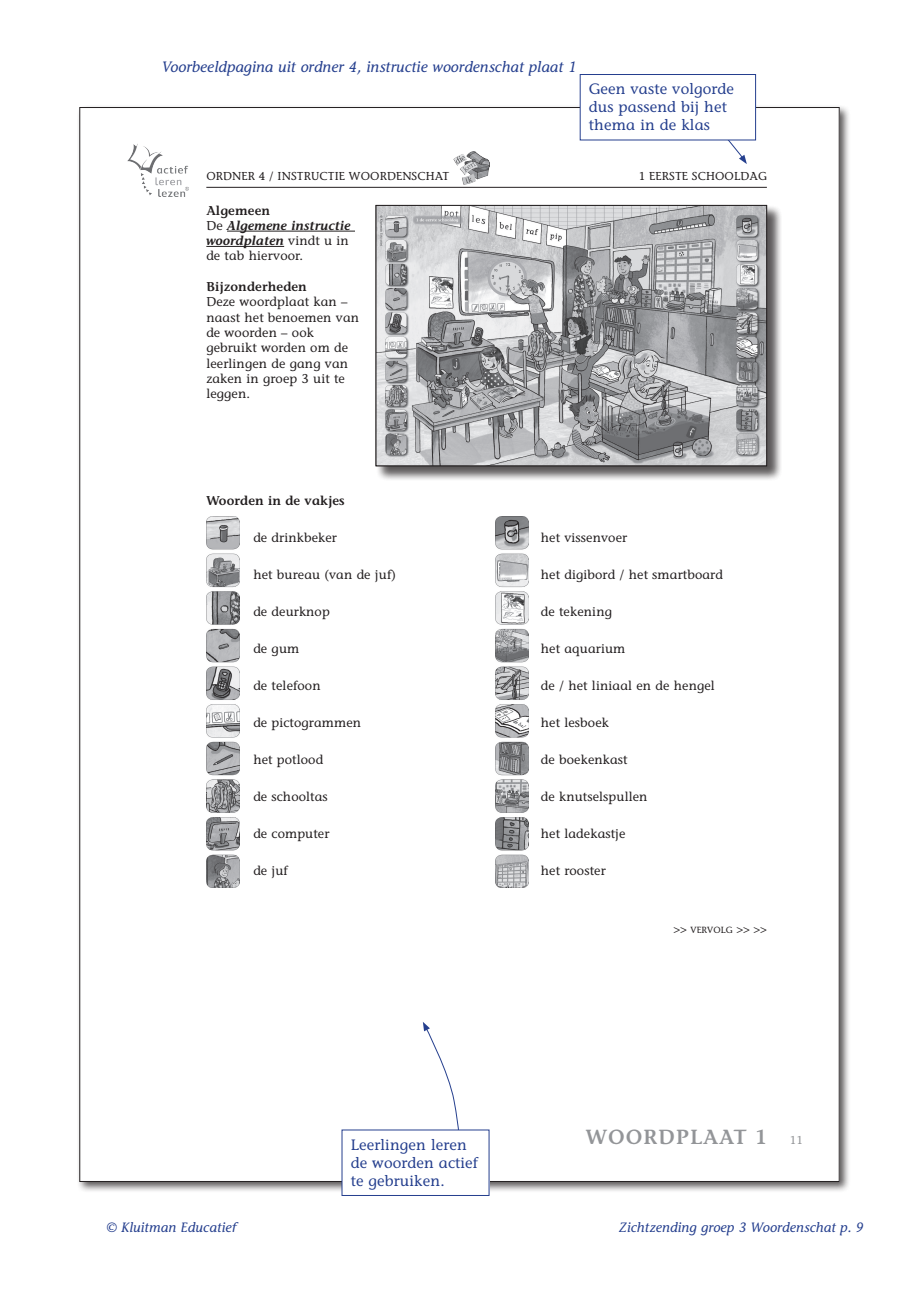
<style>
.page{position:relative;width:919px;height:1289px;background:#fff}
.page>*{position:absolute;margin:0;border:0;box-sizing:border-box;transform-origin:0 0}
.t1{font:600 20.4px "Stone Informal Std";letter-spacing:.04em;color:#939598}
.t2{font:500 15px/18px "Stone Informal Std";letter-spacing:.01em;color:#253f8e}
.t3{font:italic 500 15px "Stone Informal Std";letter-spacing:.01em;color:#253f8e}
.t4{font:italic 500 13.5px "Stone Informal Std";letter-spacing:.01em;color:#253f8e}
.t5{font:500 12.75px/15.3px "Stone Informal Std";letter-spacing:.01em;color:#231f20}
.t6{font:italic 600 12.75px/15.3px "Stone Informal Std";letter-spacing:.01em;color:#231f20}
.t7{font:600 12.75px "Stone Informal Std";letter-spacing:.01em;color:#231f20}
.t8{font:500 11.55px "Stone Informal Std";letter-spacing:.01em;color:#231f20}
.t9{font:500 11.55px "Stone Informal Std";color:#939598}
.t10{font:500 8.85px "Stone Informal Std";letter-spacing:.01em;color:#231f20}
.s1{font-style:normal}
.s2{font-weight:500;font-style:normal}
.s3{font-size:11.55px}
</style>
<div class="page">
<div style="left:77px;top:105px;width:773px;height:1087px;background:#231f20;opacity:.75"></div>
<div style="left:80px;top:107px;width:759px;height:1074px;background:#fff"></div>
<hr style="left:227px;top:231px;width:128px;height:1px;background:#231f20">
<hr style="left:206px;top:246px;width:78px;height:1px;background:#231f20">
<hr style="left:206px;top:187px;width:560px;height:1px;background:#231f20">
<img style="left:453px;top:152px;width:36px;height:32px">
<img style="left:128px;top:144px;width:60px;height:52px">
<div style="left:376px;top:205px;width:406px;height:277px;background:#231f20;opacity:.5"></div>
<svg style="left:378px;top:207px;width:386px;height:257px;background:#acadaf"></svg>
<div style="left:376px;top:205px;width:390px;height:261px;border:1px solid #231f20"></div>
<img style="left:206px;top:516px;width:34px;height:371px">
<img style="left:495px;top:516px;width:34px;height:371px">
<svg style="left:657px;top:140px;width:89px;height:24px"></svg>
<div style="left:580px;top:74px;width:175px;height:66px;background:#fff"></div>
<div style="left:580px;top:74px;width:175px;height:66px;border:1px solid #253f8e"></div>
<svg style="left:423px;top:1022px;width:36px;height:107px"></svg>
<div style="left:342px;top:1129px;width:147px;height:66px;background:#fff"></div>
<p class="t3" style="left:162px;top:58px;width:416px">Voorbeeldpagina uit ordner 4, instructie woordenschat plaat 1</p>
<p class="t2" style="left:589px;top:80px;width:147px">Geen vaste volgorde dus passend bij het thema in de klas</p>
<p class="t8" style="left:206px;top:169px;width:244px">ORDNER 4 / INSTRUCTIE WOORDENSCHAT</p>
<p class="t6" style="left:206px;top:202px;width:146px"><span class="s1">Algemeen<br></span><span class="s2">De</span> Algemene instructie woordplaten <span class="s2">vindt u in de tab hiervoor.</span></p>
<p class="t7" style="left:206px;top:279px;width:102px">Bijzonderheden</p>
<p class="t5" style="left:206px;top:294px;width:154px">Deze woordplaat kan – naast het benoemen van de woorden – ook gebruikt worden om de leerlingen de gang van zaken in groep 3 uit te leggen.</p>
<p class="t8" style="left:638px;top:169px;width:130px">1 EERSTE SCHOOLDAG</p>
<p class="t7" style="left:206px;top:493px;width:140px">Woorden in de vakjes</p>
<p class="t5" style="left:253px;top:530px;width:85px">de drinkbeker</p>
<p class="t5" style="left:253px;top:567px;width:144px">het bureau (van de juf)</p>
<p class="t5" style="left:253px;top:604px;width:78px">de deurknop</p>
<p class="t5" style="left:253px;top:641px;width:47px">de gum</p>
<p class="t5" style="left:253px;top:678px;width:69px">de telefoon</p>
<p class="t5" style="left:253px;top:715px;width:109px">de pictogrammen</p>
<p class="t5" style="left:253px;top:752px;width:71px">het potlood</p>
<p class="t5" style="left:253px;top:789px;width:76px">de schooltas</p>
<p class="t5" style="left:253px;top:826px;width:78px">de computer</p>
<p class="t5" style="left:253px;top:863px;width:36px">de juf</p>
<p class="t5" style="left:541px;top:530px;width:88px">het vissenvoer</p>
<p class="t5" style="left:541px;top:567px;width:183px">het digibord / het smartboard</p>
<p class="t5" style="left:541px;top:604px;width:73px">de tekening</p>
<p class="t5" style="left:541px;top:641px;width:86px">het aquarium</p>
<p class="t5" style="left:541px;top:678px;width:175px">de / het liniaal en de hengel</p>
<p class="t5" style="left:541px;top:715px;width:70px">het lesboek</p>
<p class="t5" style="left:541px;top:752px;width:88px">de boekenkast</p>
<p class="t5" style="left:541px;top:789px;width:108px">de knutselspullen</p>
<p class="t5" style="left:541px;top:826px;width:86px">het ladekastje</p>
<p class="t5" style="left:541px;top:863px;width:66px">het rooster</p>
<p class="t10" style="left:673px;top:924px;width:95px"><span class="s3">&gt;&gt;</span> VERVOLG <span class="s3">&gt;&gt; &gt;&gt;</span></p>
<p class="t2" style="left:351px;top:1135px;width:129px">Leerlingen leren de woorden actief te gebruiken.</p>
<h1 class="t1" style="left:585px;top:1124px;width:182px">WOORDPLAAT 1</h1>
<p class="t9" style="left:789px;top:1133px;width:15px">11</p>
<p class="t4" style="left:106px;top:1219px;width:131px">© Kluitman Educatief</p>
<p class="t4" style="left:619px;top:1219px;width:246px">Zichtzending groep 3 Woordenschat p. 9</p>
</div>
